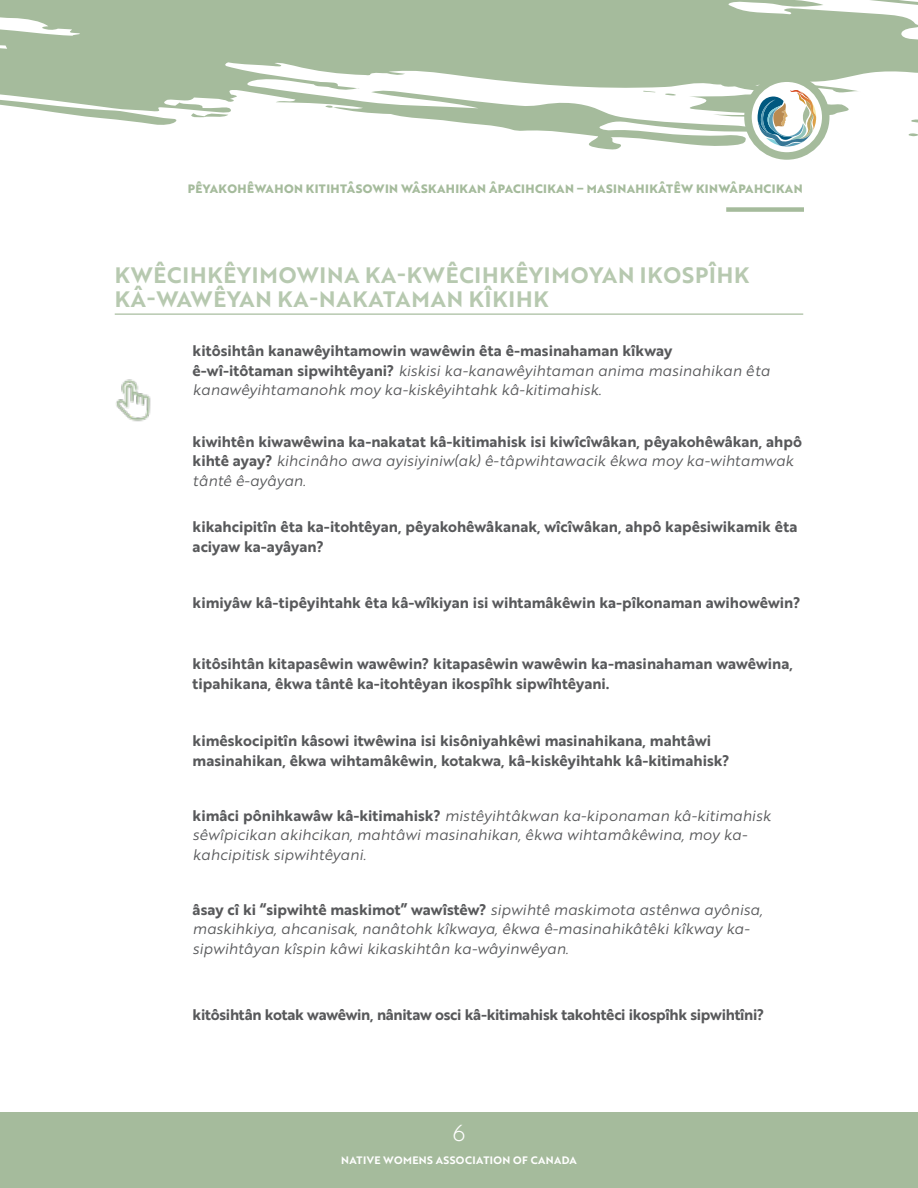
<style>
.page{position:relative;width:918px;height:1188px;background:#fff}
.page>*{position:absolute;margin:0;border:0;box-sizing:border-box;transform-origin:0 0}
.t1{font:22.5px "Brother 1816 Light";color:#fff}
.t2{font:21.75px/24px "Brother 1816 Bold";letter-spacing:.04em;color:#b7c9b0}
.t3{font:15px/19.5px "Brother 1816 Bold";color:#58595b}
.t4{font:15px/19.5px "Brother 1816 Book Italic";color:#58595b}
.t5{font:15px "Brother 1816 Bold";letter-spacing:-.02em;color:#58595b}
.t6{font:700 11.85px "Brother 1816 Extra";letter-spacing:.035em;color:#a5bb9c}
.t7{font:10.5px "Brother 1816 Bold";letter-spacing:.04em;color:#fff}
.s1{font-family:"Brother 1816 Bold"}
.s2{font-family:"Brother 1816 Book Italic"}
</style>
<div class="page">
<hr style="left:115px;top:313px;width:688px;height:2px;background:#b7c9b0">
<img style="left:116px;top:379px;width:35px;height:43px">
<div style="left:0;top:1112px;width:918px;height:76px;background:#a5bb9c"></div>
<svg style="left:0;top:0;width:918px;height:150px;fill:#a5bb9c"></svg>
<svg style="left:908px;top:133px;width:10px;height:3px"></svg>
<svg style="left:643px;top:91px;width:12px;height:1px"></svg>
<svg style="left:664px;top:93px;width:12px;height:3px"></svg>
<svg style="left:191px;top:112px;width:37px;height:7px"></svg>
<svg style="left:325px;top:105px;width:9px;height:3px"></svg>
<div style="left:726px;top:207px;width:78px;height:5px;background:#a5bb9c"></div>
<svg style="left:748px;top:78px;width:78px;height:78px"></svg>
<div style="left:744px;top:74px;width:86px;height:86px;border:8px solid #a5bb9c;border-radius:50%"></div>
<div style="left:754px;top:84px;width:66px;height:66px;background:#fff;border-radius:50%"></div>
<svg style="left:685px;top:90px;width:169px;height:56px"></svg>
<p class="t6" style="left:188px;top:180px;width:616px">PÊYAKOHÊWAHON KITIHTÂSOWIN WÂSKAHIKAN ÂPACIHCIKAN – MASINAHIKÂTÊW KINWÂPAHCIKAN</p>
<h2 class="t2" style="left:115px;top:262px;width:636px">KWÊCIHKÊYIMOWINA KA-KWÊCIHKÊYIMOYAN IKOSPÎHK<br>KÂ-WAWÊYAN KA-NAKATAMAN KÎKIHK</h2>
<p class="t3" style="left:193px;top:341px;width:481px">kitôsihtân kanawêyihtamowin wawêwin êta ê-masinahaman kîkway</p>
<p class="t4" style="left:193px;top:360px;width:579px"><span class="s1">ê-wî-itôtaman sipwihtêyani?</span> kiskisi ka-kanawêyihtaman anima masinahikan êta kanawêyihtamanohk moy ka-kiskêyihtahk kâ-kitimahisk.</p>
<p class="t3" style="left:193px;top:431px;width:611px">kiwihtên kiwawêwina ka-nakatat kâ-kitimahisk isi kiwîcîwâkan, pêyakohêwâkan, ahpô</p>
<p class="t4" style="left:193px;top:451px;width:602px"><span class="s1">kihtê ayay?</span> kihcinâho awa ayisiyiniw(ak) ê-tâpwihtawacik êkwa moy ka-wihtamwak tântê ê-ayâyan.</p>
<p class="t3" style="left:193px;top:517px;width:607px">kikahcipitîn êta ka-itohtêyan, pêyakohêwâkanak, wîcîwâkan, ahpô kapêsiwikamik êta aciyaw ka-ayâyan?</p>
<p class="t3" style="left:193px;top:593px;width:609px">kimiyâw kâ-tipêyihtahk êta kâ-wîkiyan isi wihtamâkêwin ka-pîkonaman awihowêwin?</p>
<p class="t3" style="left:193px;top:654px;width:602px">kitôsihtân kitapasêwin wawêwin? kitapasêwin wawêwin ka-masinahaman wawêwina, tipahikana, êkwa tântê ka-itohtêyan ikospîhk sipwîhtêyani.</p>
<p class="t3" style="left:193px;top:730px;width:539px">kimêskocipitîn kâsowi itwêwina isi kisôniyahkêwi masinahikana, mahtâwi masinahikan, êkwa wihtamâkêwin, kotakwa, kâ-kiskêyihtahk kâ-kitimahisk?</p>
<p class="t4" style="left:193px;top:805px;width:579px"><span class="s1">kimâci pônihkawâw kâ-kitimahisk?</span> mistêyihtâkwan ka-kiponaman kâ-kitimahisk sêwîpicikan akihcikan, mahtâwi masinahikan, êkwa wihtamâkêwina, moy ka&shy;kahcipitisk sipwihtêyani.</p>
<p class="t3" style="left:193px;top:899px;width:571px">âsay cî ki “sipwihtê maskimot” wawîstêw? <span class="s2">sipwihtê maskimota astênwa ayônisa,</span></p>
<p class="t4" style="left:193px;top:919px;width:558px">maskihkiya, ahcanisak, nanâtohk kîkwaya, êkwa ê-masinahikâtêki kîkway ka&shy;sipwihtâyan kîspin kâwi kikaskihtân ka-wâyinwêyan.</p>
<p class="t5" style="left:193px;top:1003px;width:573px">kitôsihtân kotak wawêwin, nânitaw osci kâ-kitimahisk takohtêci ikospîhk sipwihtîni?</p>
<h1 class="t1" style="left:452px;top:1116px;width:15px">6</h1>
<p class="t7" style="left:341px;top:1152px;width:237px">NATIVE WOMENS ASSOCIATION OF CANADA</p>
</div>
